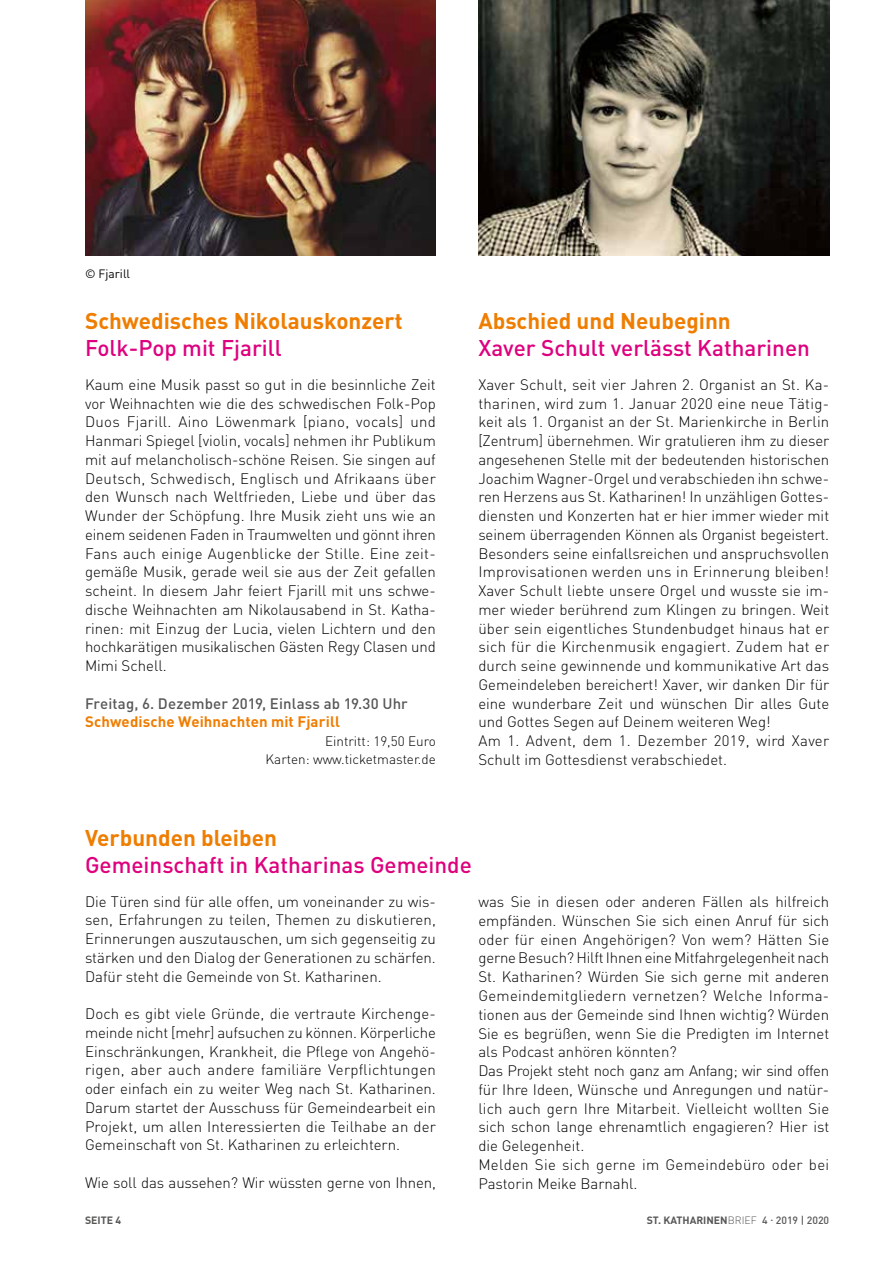
<style>
.page{position:relative;width:893px;height:1263px;background:#fff}
.page>*{position:absolute;margin:0;border:0;box-sizing:border-box;transform-origin:0 0}
.t1{font:500 22.5px "DIN";color:#de007e}
.t2{font:700 22.5px "DIN";color:#ef7d00}
.t3{font:300 15px/18.8px "DIN";color:#000;text-align:justify}
.t4{font:500 15px "DIN";letter-spacing:.005em;color:#575756}
.t5{font:700 15px "DIN";letter-spacing:.01em;color:#ef7d00}
.t6{font:300 13.5px/18px "DIN";color:#000;text-align:right}
.t7{font:12px "DIN";color:#000}
.t8{font:700 10.5px "DIN";color:#575756}
.s1{font-weight:300}
.s2{font-weight:500}
</style>
<div class="page">
<img style="left:85px;top:0;width:351px;height:255px">
<img style="left:478px;top:0;width:351px;height:255px">
<p class="t7" style="left:85px;top:266px;width:47px">© Fjarill</p>
<h1 class="t2" style="left:85px;top:306px;width:319px">Schwedisches Nikolauskonzert</h1>
<h1 class="t1" style="left:85px;top:334px;width:198px">Folk-Pop mit Fjarill</h1>
<p class="t3" style="left:85px;top:375px;width:352px">Kaum eine Musik passt so gut in die besinnliche Zeit vor Weihnachten wie die des schwedischen Folk-Pop Duos Fjarill. Aino Löwenmark [piano, vocals] und Hanmari Spiegel [violin, vocals] nehmen ihr Publikum mit auf melancholisch-schöne Reisen. Sie singen auf Deutsch, Schwedisch, Englisch und Afrikaans über den Wunsch nach Weltfrieden, Liebe und über das Wunder der Schöpfung. Ihre Musik zieht uns wie an einem seidenen Faden in Traumwelten und gönnt ihren Fans auch einige Augenblicke der Stille. Eine zeit&shy;gemäße Musik, gerade weil sie aus der Zeit gefallen scheint. In diesem Jahr feiert Fjarill mit uns schwe&shy;dische Weihnachten am Nikolausabend in St. Katha&shy;rinen: mit Einzug der Lucia, vielen Lichtern und den hochkarätigen musikalischen Gästen Regy Clasen und Mimi Schell.</p>
<p class="t4" style="left:85px;top:694px;width:324px">Freitag, 6. Dezember 2019, Einlass ab 19.30 Uhr</p>
<p class="t5" style="left:85px;top:712px;width:256px">Schwedische Weihnachten mit Fjarill</p>
<p class="t6" style="left:266px;top:732px;width:172px">Eintritt: 19,50 Euro<br>Karten: www.ticketmaster.de</p>
<h1 class="t2" style="left:478px;top:306px;width:254px">Abschied und Neubeginn</h1>
<h1 class="t1" style="left:478px;top:334px;width:333px">Xaver Schult verlässt Katharinen</h1>
<p class="t3" style="left:478px;top:375px;width:352px;text-align:left">Xaver Schult, seit vier Jahren 2. Organist an St. Ka&shy;tharinen, wird zum 1. Januar 2020 eine neue Tätig&shy;keit als 1. Organist an der St. Marienkirche in Berlin [Zentrum] übernehmen. Wir gratulieren ihm zu dieser angesehenen Stelle mit der bedeutenden historischen Joachim Wagner-Orgel und verabschieden ihn schwe&shy;ren Herzens aus St. Katharinen! In unzähligen Gottes&shy;diensten und Konzerten hat er hier immer wieder mit seinem überragenden Können als Organist begeistert.<br>Besonders seine einfallsreichen und anspruchsvollen Improvisationen werden uns in Erinnerung bleiben!<br>Xaver Schult liebte unsere Orgel und wusste sie im&shy;mer wieder berührend zum Klingen zu bringen. Weit über sein eigentliches Stundenbudget hinaus hat er sich für die Kirchenmusik engagiert. Zudem hat er durch seine gewinnende und kommunikative Art das Gemeindeleben bereichert! Xaver, wir danken Dir für eine wunderbare Zeit und wünschen Dir alles Gute und Gottes Segen auf Deinem weiteren Weg!<br>Am 1. Advent, dem 1. Dezember 2019, wird Xaver Schult im Gottesdienst verabschiedet.</p>
<h1 class="t2" style="left:85px;top:823px;width:193px">Verbunden bleiben</h1>
<h1 class="t1" style="left:85px;top:850px;width:388px">Gemeinschaft in Katharinas Gemeinde</h1>
<p class="t3" style="left:85px;top:892px;width:352px">Die Türen sind für alle offen, um voneinander zu wis&shy;sen, Erfahrungen zu teilen, Themen zu diskutieren, Erinnerungen auszutauschen, um sich gegenseitig zu stärken und den Dialog der Generationen zu schärfen.<br>Dafür steht die Gemeinde von St. Katharinen.</p>
<p class="t3" style="left:85px;top:1004px;width:352px">Doch es gibt viele Gründe, die vertraute Kirchenge&shy;meinde nicht [mehr] aufsuchen zu können. Körperliche Einschränkungen, Krankheit, die Pflege von Angehö&shy;rigen, aber auch andere familiäre Verpflichtungen oder einfach ein zu weiter Weg nach St. Katharinen.<br>Darum startet der Ausschuss für Gemeindearbeit ein Projekt, um allen Interessierten die Teilhabe an der Gemeinschaft von St. Katharinen zu erleichtern.</p>
<p class="t3" style="left:85px;top:1173px;width:352px">Wie soll das aussehen? Wir wüssten gerne von Ihnen,</p>
<p class="t8" style="left:85px;top:1214px;width:38px">SEITE 4</p>
<p class="t3" style="left:478px;top:892px;width:352px;text-align:left">was Sie in diesen oder anderen Fällen als hilfreich empfänden. Wünschen Sie sich einen Anruf für sich oder für einen Angehörigen? Von wem? Hätten Sie gerne Besuch? Hilft Ihnen eine Mitfahrgelegenheit nach St. Katharinen? Würden Sie sich gerne mit anderen Gemeindemitgliedern vernetzen? Welche Informa&shy;tionen aus der Gemeinde sind Ihnen wichtig? Würden Sie es begrüßen, wenn Sie die Predigten im Internet als Podcast anhören könnten?<br>Das Projekt steht noch ganz am Anfang; wir sind offen für Ihre Ideen, Wünsche und Anregungen und natür&shy;lich auch gern Ihre Mitarbeit. Vielleicht wollten Sie sich schon lange ehrenamtlich engagieren? Hier ist die Gelegenheit.  <br>Melden Sie sich gerne im Gemeindebüro oder bei Pastorin Meike Barnahl.</p>
<p class="t8" style="left:647px;top:1214px;width:184px">ST. KATHARINEN<span class="s1">BRIEF</span> <span class="s2">4 </span><sup>.</sup> <span class="s2">2019 | 2020</span></p>
</div>
